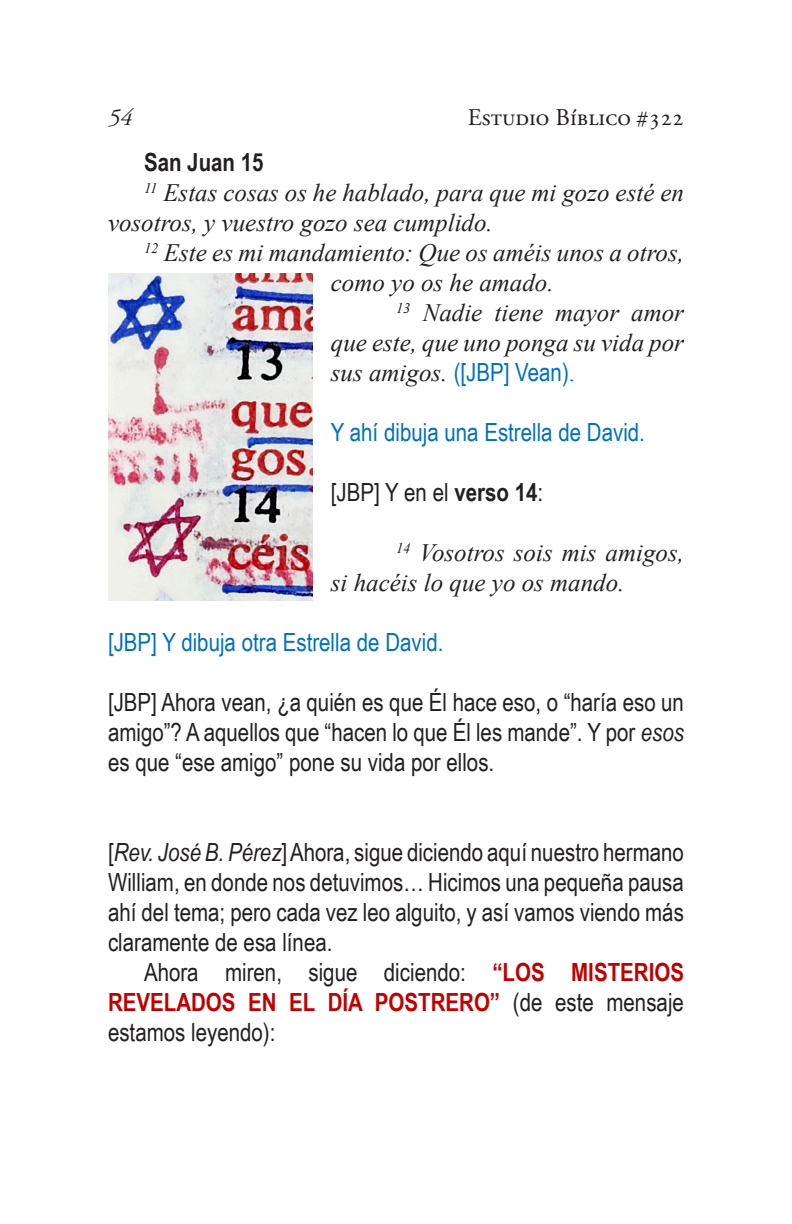
<style>
.page{position:relative;width:792px;height:1224px;background:#fff}
.page>*{position:absolute;margin:0;border:0;box-sizing:border-box;transform-origin:0 0}
.t1{font:25px/30px "Arial Narrow";color:#231f20;text-align:justify}
.t2{font:italic 25px/30px "Times New Roman";color:#231f20}
.t3{font:25px "Arial Narrow";color:#0070c0}
.t4{font:700 25px "Arial Narrow";color:#231f20}
.t5{font:24px "Adobe Garamond Pro";color:#231f20}
.t6{font:italic 24px "Adobe Garamond Pro";color:#231f20}
.s1{font-family:"Arial Narrow";font-style:normal;color:#0070c0}
.s2{font-style:normal;color:#0070c0}
.s3{font-weight:700}
.s4{font-style:italic}
.s5{font-weight:700;color:#c00000}
</style>
<div class="page">
<img style="left:108px;top:274px;width:205px;height:326px">
<p class="t6" style="left:108px;top:103px;width:25px">54</p>
<p class="t5" style="left:468px;top:103px;width:218px">Estudio Bíblico #322</p>
<p class="t4" style="left:144px;top:143px;width:121px">San Juan 15</p>
<p class="t2" style="left:108px;top:177px;width:577px;text-indent:36px"><sup>11</sup> Estas cosas os he hablado, para que mi gozo esté en vosotros, y vuestro gozo sea cumplido.</p>
<p class="t2" style="left:331px;top:237px;width:355px;text-indent:-187px"><sup>12</sup> Este es mi mandamiento: Que os améis unos a otros, como yo os he amado.</p>
<p class="t2" style="left:331px;top:297px;width:355px;text-align:justify;text-indent:65px"><sup>13</sup> Nadie tiene mayor amor que este, que uno ponga su vida por sus amigos. <span class="s1">([JBP] Vean)</span><span class="s2">.</span></p>
<p class="t3" style="left:331px;top:414px;width:316px">Y ahí dibuja una Estrella de David.</p>
<p class="t1" style="left:331px;top:476px;width:214px">[JBP] Y en el <span class="s3">verso 14</span>:</p>
<p class="t2" style="left:331px;top:537px;width:355px;text-indent:65px"><sup>14</sup> Vosotros sois mis amigos, si hacéis lo que yo os mando.</p>
<p class="t3" style="left:108px;top:624px;width:337px">[JBP] Y dibuja otra Estrella de David.</p>
<p class="t1" style="left:108px;top:686px;width:578px">[JBP] Ahora vean, ¿a quién es que Él hace eso, o “haría eso un amigo”? A aquellos que “hacen lo que Él les mande”. Y por <span class="s4">esos </span>es que “ese amigo” pone su vida por ellos.</p>
<p class="t1" style="left:108px;top:836px;width:577px">[<span class="s4">Rev. José B. Pérez</span>] Ahora, sigue diciendo aquí nuestro hermano William, en donde nos detuvimos… Hicimos una pequeña pausa ahí del tema; pero cada vez leo alguito, y así vamos viendo más claramente de esa línea.</p>
<p class="t1" style="left:108px;top:956px;width:578px;text-indent:36px">Ahora miren, sigue diciendo: <span class="s5">“LOS MISTERIOS REVELADOS EN EL DÍA POSTRERO”</span> (de este mensaje estamos leyendo):</p>
</div>
